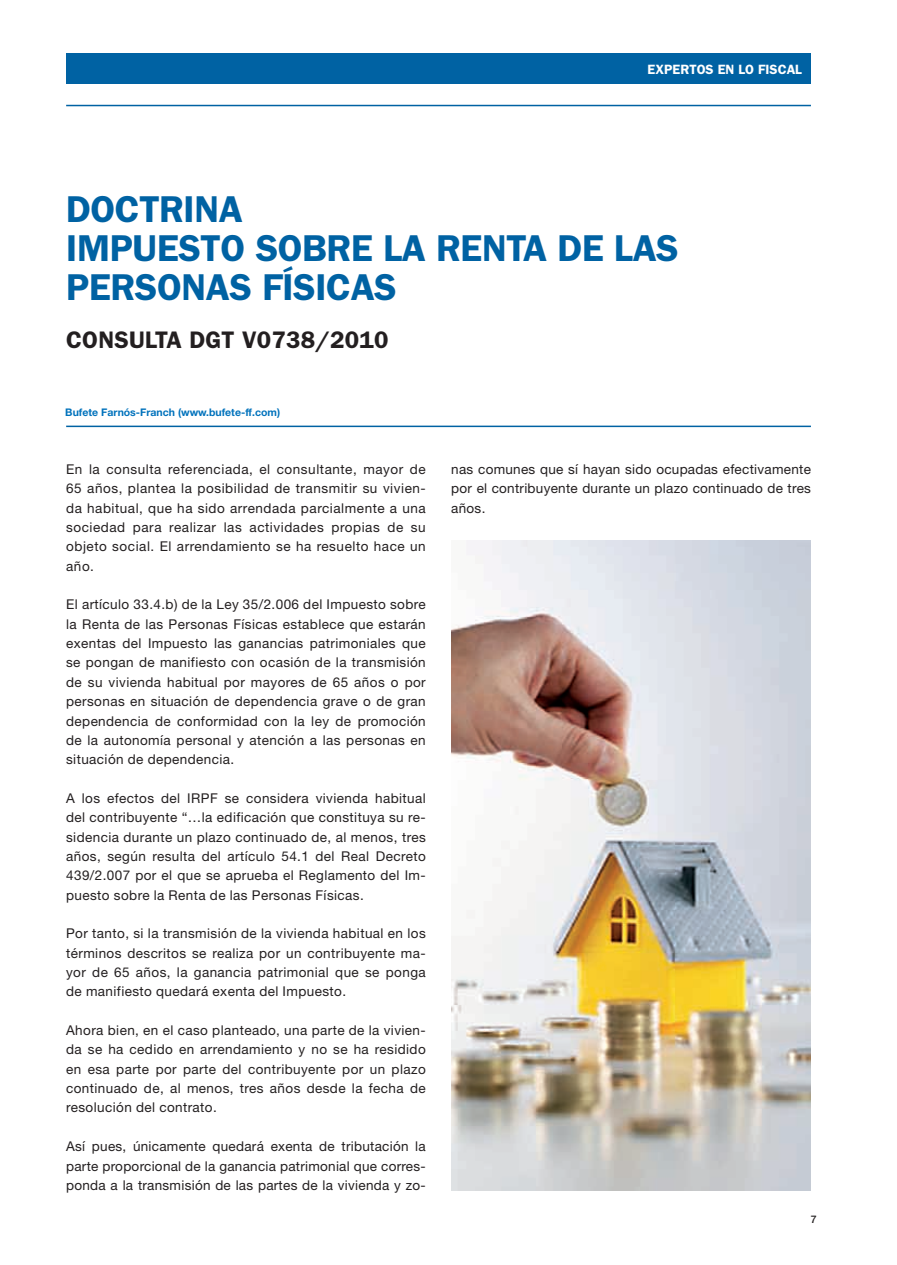
<style>
.page{position:relative;width:897px;height:1265px;background:#fff}
.page>*{position:absolute;margin:0;border:0;box-sizing:border-box;transform-origin:0 0}
.t1{font:600 37.5px/38.7px "Franklin Gothic";letter-spacing:-.01em;color:#0062a3}
.t2{font:600 24px "Franklin Gothic";letter-spacing:.01em;color:#231f20}
.t3{font:13.5px/19.4px "Helvetica Neue LT Std";letter-spacing:.03em;color:#231f20;text-align:justify}
.t4{font:600 13.5px "Franklin Gothic";color:#fff}
.t5{font:700 10.5px "Helvetica Neue LT Std";color:#0072bc}
.t6{font:500 10.5px "Helvetica Neue LT Std";color:#231f20}
</style>
<div class="page">
<hr style="left:66px;top:105px;width:744px;height:1px;background:#0062a3">
<div style="left:66px;top:54px;width:744px;height:30px;background:#0062a3"></div>
<hr style="left:66px;top:426px;width:744px;height:1px;background:#0062a3">
<img style="left:451px;top:540px;width:359px;height:650px">
<p class="t4" style="left:647px;top:65px;width:156px">EXPERTOS EN LO FISCAL</p>
<h1 class="t1" style="left:66px;top:193px;width:614px">DOCTRINA<br>IMPUESTO SOBRE LA RENTA DE LAS<br>PERSONAS FÍSICAS</h1>
<h2 class="t2" style="left:66px;top:331px;width:324px">CONSULTA DGT V0738/2010</h2>
<p class="t5" style="left:65px;top:408px;width:216px">Bufete Farnós-Franch (www.bufete-ff.com)</p>
<p class="t3" style="left:66px;top:461px;width:361px">En la consulta referenciada, el consultante, mayor de 65 años, plantea la posibilidad de transmitir su vivien&shy;da habitual, que ha sido arrendada parcialmente a una sociedad para realizar las actividades propias de su objeto social. El arrendamiento se ha resuelto hace un año.</p>
<p class="t3" style="left:66px;top:596px;width:361px">El artículo 33.4.b) de la Ley 35/2.006 del Impuesto sobre la Renta de las Personas Físicas establece que estarán exentas del Impuesto las ganancias patrimoniales que se pongan de manifiesto con ocasión de la transmisión de su vivienda habitual por mayores de 65 años o por personas en situación de dependencia grave o de gran dependencia de conformidad con la ley de promoción de la autonomía personal y atención a las personas en situación de dependencia.</p>
<p class="t3" style="left:66px;top:790px;width:361px">A los efectos del IRPF se considera vivienda habitual del contribuyente “…la edificación que constituya su re&shy;sidencia durante un plazo continuado de, al menos, tres años, según resulta del artículo 54.1 del Real Decreto 439/2.007 por el que se aprueba el Reglamento del Im&shy;puesto sobre la Renta de las Personas Físicas.</p>
<p class="t3" style="left:66px;top:925px;width:361px">Por tanto, si la transmisión de la vivienda habitual en los términos descritos se realiza por un contribuyente ma&shy;yor de 65 años, la ganancia patrimonial que se ponga de manifiesto quedará exenta del Impuesto.</p>
<p class="t3" style="left:66px;top:1022px;width:361px">Ahora bien, en el caso planteado, una parte de la vivien&shy;da se ha cedido en arrendamiento y no se ha residido en esa parte por parte del contribuyente por un plazo continuado de, al menos, tres años desde la fecha de resolución del contrato.</p>
<p class="t3" style="left:66px;top:1138px;width:361px">Así pues, únicamente quedará exenta de tributación la parte proporcional de la ganancia patrimonial que corres&shy;ponda a la transmisión de las partes de la vivienda y zo-</p>
<p class="t3" style="left:451px;top:461px;width:361px">nas comunes que sí hayan sido ocupadas efectivamente por el contribuyente durante un plazo continuado de tres años.</p>
<p class="t6" style="left:810px;top:1215px;width:7px">7</p>
</div>
